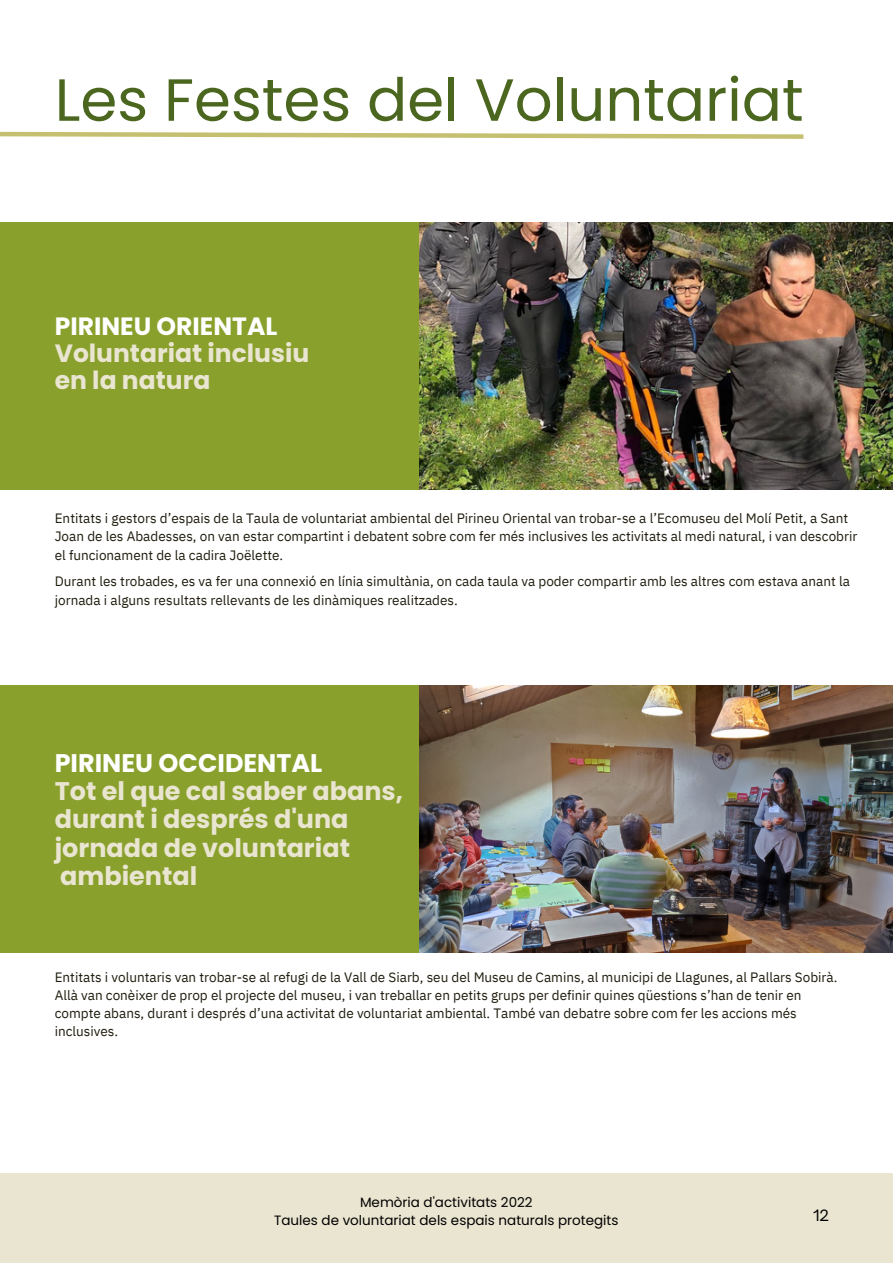
<style>
.page{position:relative;width:893px;height:1264px;background:#fff}
.page>*{position:absolute;margin:0;border:0;box-sizing:border-box;transform-origin:0 0}
.t1{font:59.4px "Poppins";color:#4b661e}
.t2{font:700 25.5px/28px "Poppins";color:#e9e5d0}
.t3{font:700 25.5px "Poppins";color:#fff}
.t4{font:700 25.05px "Poppins";color:#e9e5d0}
.t5{font:700 25.05px "Poppins";color:#fff}
.t6{font:15px "Open Sauce One";color:#000}
.t7{font:13.5px/18.5px "IBM Plex Sans";color:#1f1c0d}
.t8{font:13.5px "Poppins";color:#000}
</style>
<div class="page">
<img style="left:418px;top:223px;width:474px;height:266px">
<div style="left:0;top:222px;width:418px;height:268px;background:#89a02c"></div>
<img style="left:418px;top:685px;width:474px;height:267px">
<div style="left:0;top:684px;width:418px;height:268px;background:#89a02c"></div>
<div style="left:0;top:1173px;width:892px;height:89px;background:#e9e5d0"></div>
<svg style="left:0;top:131px;width:804px;height:8px"></svg>
<p class="t1" style="left:55px;top:58px;width:750px">Les Festes del Voluntariat</p>
<p class="t5" style="left:55px;top:309px;width:224px">PIRINEU ORIENTAL</p>
<p class="t4" style="left:55px;top:336px;width:256px">Voluntariat inclusiu</p>
<p class="t4" style="left:55px;top:363px;width:157px">en la natura</p>
<p class="t7" style="left:55px;top:508px;width:804px">Entitats i gestors d’espais de la Taula de voluntariat ambiental del Pirineu Oriental van trobar-se a l’Ecomuseu del Molí Petit, a Sant<br>Joan de les Abadesses, on van estar compartint i debatent sobre com fer més inclusives les activitats al medi natural, i van descobrir el funcionament de la cadira Joëlette.</p>
<p class="t7" style="left:55px;top:572px;width:796px">Durant les trobades, es va fer una connexió en línia simultània, on cada taula va poder compartir amb les altres com estava anant la jornada i alguns resultats rellevants de les dinàmiques realitzades.</p>
<p class="t3" style="left:55px;top:745px;width:269px">PIRINEU OCCIDENTAL</p>
<p class="t2" style="left:55px;top:777px;width:350px">Tot el que cal saber abans, durant i després d'una jornada de voluntariat ambiental</p>
<p class="t7" style="left:55px;top:967px;width:784px;line-height:18px">Entitats i voluntaris van trobar-se al refugi de la Vall de Siarb, seu del Museu de Camins, al municipi de Llagunes, al Pallars Sobirà.<br>Allà van conèixer de prop el projecte del museu, i van treballar en petits grups per definir quines qüestions s’han de tenir en compte abans, durant i després d’una activitat de voluntariat ambiental. També van debatre sobre com fer les accions més inclusives.</p>
<p class="t8" style="left:360px;top:1192px;width:174px">Memòria d'activitats 2022</p>
<p class="t8" style="left:274px;top:1210px;width:346px">Taules de voluntariat dels espais naturals protegits</p>
<p class="t6" style="left:813px;top:1205px;width:17px">12</p>
</div>
